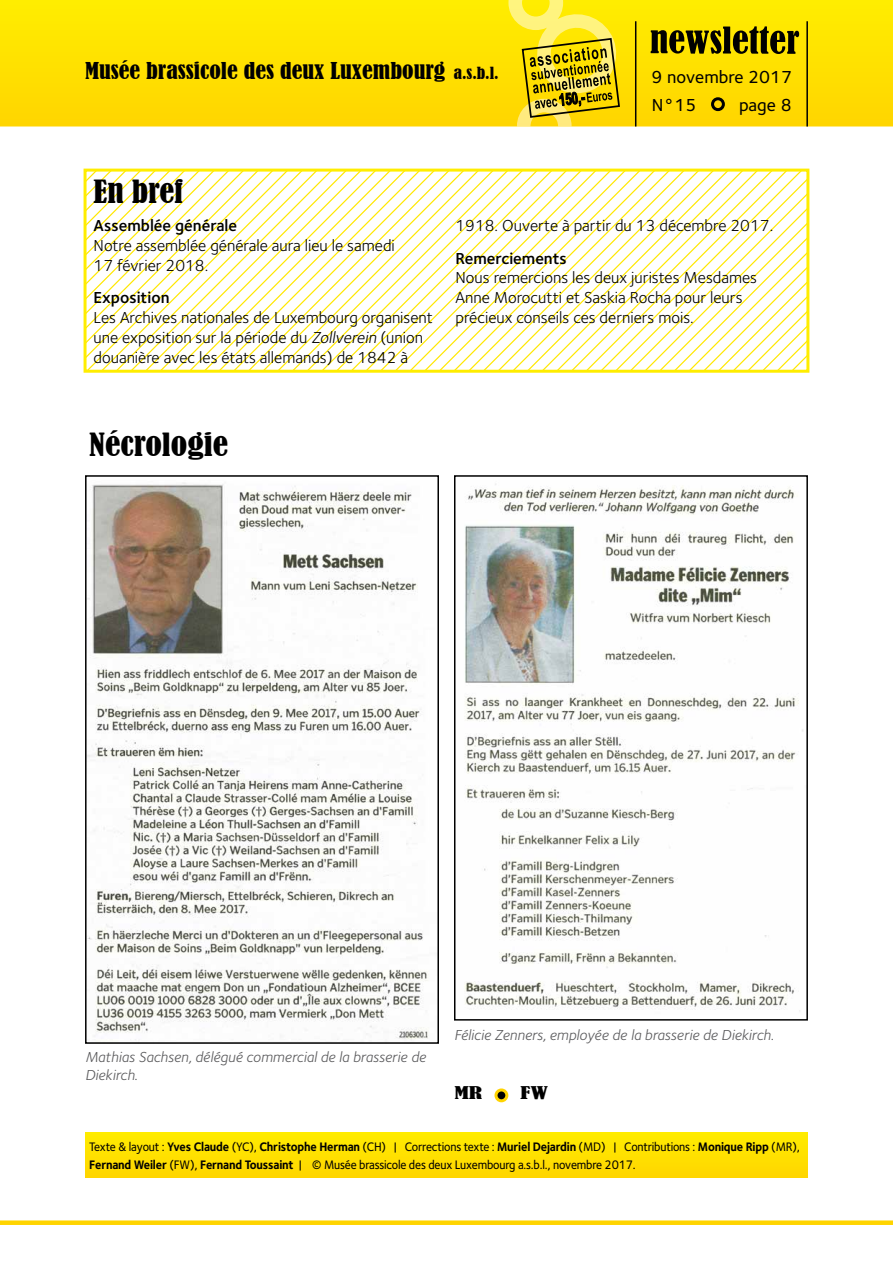
<style>
.page{position:relative;width:893px;height:1263px;background:#fff}
.page>*{position:absolute;margin:0;border:0;box-sizing:border-box;transform-origin:0 0}
.t1{font:condensed 30px "Bernard";color:#000;scale:1.15 1}
.t2{font:condensed 30px "Bernard";color:#000;scale:1.11 1}
.t3{font:condensed 21.75px "Bernard";color:#000;scale:1.1 1}
.t4{font:18px/28.5px "Foundry Sterling Medium CE";color:#000}
.t5{font:16.5px/19.8px "Foundry Sterling Book CE";color:#000}
.t6{font:16.5px "Foundry Sterling Demi CE";color:#000}
.t7{font:condensed 16.5px "Bernard";color:#000;scale:1.5 1}
.t8{font:15px/18px "Foundry Sterling Book Italic CE";color:#58585a}
.t9{font:12.75px/18px "Foundry Sterling Medium CE";letter-spacing:-.015em;color:#000;scale:.93 1}
.s1{font-size:15.75px}
.s2{font-style:italic}
.s3{font-family:"Foundry Sterling Bold CE"}
</style>
<div class="page">
<svg style="left:0;top:0;width:893px;height:126px;background:#ffe100"></svg>
<svg style="left:651px;top:26px;width:148px;height:28px;background:#7d7000"></svg>
<div style="left:712px;top:99px;width:11px;height:11px;background:#ffd400;border-radius:50%"></div>
<div style="left:711px;top:97px;width:14px;height:14px;border:3px solid #000;border-radius:50%"></div>
<div style="left:0;top:1220px;width:893px;height:5px;background:#ffd400"></div>
<hr style="left:806px;top:21px;width:2px;height:105px;background:#000">
<svg style="left:453px;top:66px;width:46px;height:14px"></svg>
<svg style="left:508px;top:0;width:129px;height:126px;background:#ddc71e"></svg>
<svg style="left:92px;top:173px;width:15px;height:196px"></svg>
<svg style="left:107px;top:173px;width:15px;height:196px"></svg>
<svg style="left:122px;top:173px;width:14px;height:196px"></svg>
<svg style="left:136px;top:173px;width:15px;height:196px"></svg>
<svg style="left:151px;top:173px;width:15px;height:196px"></svg>
<svg style="left:166px;top:173px;width:14px;height:196px"></svg>
<svg style="left:180px;top:173px;width:15px;height:196px"></svg>
<svg style="left:195px;top:173px;width:15px;height:196px"></svg>
<svg style="left:210px;top:173px;width:15px;height:196px"></svg>
<svg style="left:225px;top:173px;width:14px;height:196px"></svg>
<svg style="left:239px;top:173px;width:15px;height:196px"></svg>
<svg style="left:254px;top:173px;width:15px;height:196px"></svg>
<svg style="left:269px;top:173px;width:14px;height:196px"></svg>
<svg style="left:283px;top:173px;width:15px;height:196px"></svg>
<svg style="left:298px;top:173px;width:15px;height:196px"></svg>
<svg style="left:313px;top:173px;width:14px;height:196px"></svg>
<svg style="left:327px;top:173px;width:15px;height:196px"></svg>
<svg style="left:342px;top:173px;width:15px;height:196px"></svg>
<svg style="left:357px;top:173px;width:14px;height:196px"></svg>
<svg style="left:371px;top:173px;width:15px;height:196px"></svg>
<svg style="left:386px;top:173px;width:15px;height:196px"></svg>
<svg style="left:401px;top:173px;width:14px;height:196px"></svg>
<svg style="left:415px;top:173px;width:15px;height:196px"></svg>
<svg style="left:430px;top:173px;width:15px;height:196px"></svg>
<svg style="left:445px;top:173px;width:15px;height:196px"></svg>
<svg style="left:460px;top:173px;width:14px;height:196px"></svg>
<svg style="left:474px;top:173px;width:15px;height:196px"></svg>
<svg style="left:489px;top:173px;width:15px;height:196px"></svg>
<svg style="left:504px;top:173px;width:14px;height:196px"></svg>
<svg style="left:518px;top:173px;width:15px;height:196px"></svg>
<svg style="left:533px;top:173px;width:15px;height:196px"></svg>
<svg style="left:548px;top:173px;width:14px;height:196px"></svg>
<svg style="left:562px;top:173px;width:15px;height:196px"></svg>
<svg style="left:577px;top:173px;width:15px;height:196px"></svg>
<svg style="left:592px;top:173px;width:213px;height:196px"></svg>
<div style="left:84px;top:169px;width:725px;height:204px;border:3px solid #ffed00"></div>
<div style="left:85px;top:1132px;width:723px;height:46px;background:#ffe100"></div>
<img style="left:88px;top:482px;width:341px;height:559px">
<div style="left:85px;top:475px;width:354px;height:569px;border:2px solid #000"></div>
<div style="left:496px;top:1090px;width:11px;height:11px;background:#000;border-radius:50%"></div>
<div style="left:494px;top:1088px;width:14px;height:14px;border:3px solid #ffd400;border-radius:50%"></div>
<img style="left:464px;top:483px;width:339px;height:528px">
<div style="left:454px;top:475px;width:354px;height:545px;border:2px solid #000"></div>
<h2 class="t3" style="left:85px;top:58px;width:378px">Musée brassicole des deux Luxembourg <span class="s1">a.s.b.l.</span></h2>
<p class="t4" style="left:651px;top:63px;width:142px">9 novembre 2017<br>N°15</p>
<p class="t4" style="left:739px;top:91px;width:54px">page 8</p>
<h1 class="t2" style="left:94px;top:174px;width:82px">En bref</h1>
<p class="t6" style="left:94px;top:216px;width:145px">Assemblée générale</p>
<p class="t5" style="left:94px;top:236px;width:303px">Notre assemblée générale aura lieu le samedi<br>17 février 2018.</p>
<p class="t6" style="left:94px;top:288px;width:77px">Exposition</p>
<p class="t5" style="left:94px;top:308px;width:341px">Les Archives nationales de Luxembourg organisent une exposition sur la période du <span class="s2">Zollverein</span> (union douanière avec les états allemands) de 1842 à</p>
<p class="t5" style="left:455px;top:216px;width:319px">1918. Ouverte à partir du 13 décembre 2017.</p>
<p class="t6" style="left:455px;top:248px;width:113px">Remerciements</p>
<p class="t5" style="left:455px;top:268px;width:303px">Nous remercions les deux juristes Mesdames<br>Anne Morocutti et Saskia Rocha pour leurs précieux conseils ces derniers mois.</p>
<h1 class="t1" style="left:89px;top:427px;width:122px">Nécrologie</h1>
<p class="t8" style="left:85px;top:1048px;width:342px">Mathias Sachsen, délégué commercial de la brasserie de<br>Diekirch.</p>
<p class="t8" style="left:454px;top:1026px;width:322px">Félicie Zenners, employée de la brasserie de Diekirch.</p>
<p class="t7" style="left:455px;top:1082px;width:20px">MR</p>
<p class="t7" style="left:520px;top:1082px;width:20px">FW</p>
<p class="t9" style="left:89px;top:1138px;width:766px">Texte &amp; layout : <span class="s3">Yves Claude</span> (YC), <span class="s3">Christophe Herman</span> (CH) | Corrections texte : <span class="s3">Muriel Dejardin</span> (MD) | Contributions : <span class="s3">Monique Ripp</span> (MR),<br><span class="s3">Fernand Weiler</span> (FW), <span class="s3">Fernand Toussaint</span> | © Musée brassicole des deux Luxembourg a.s.b.l., novembre 2017.</p>
</div>
